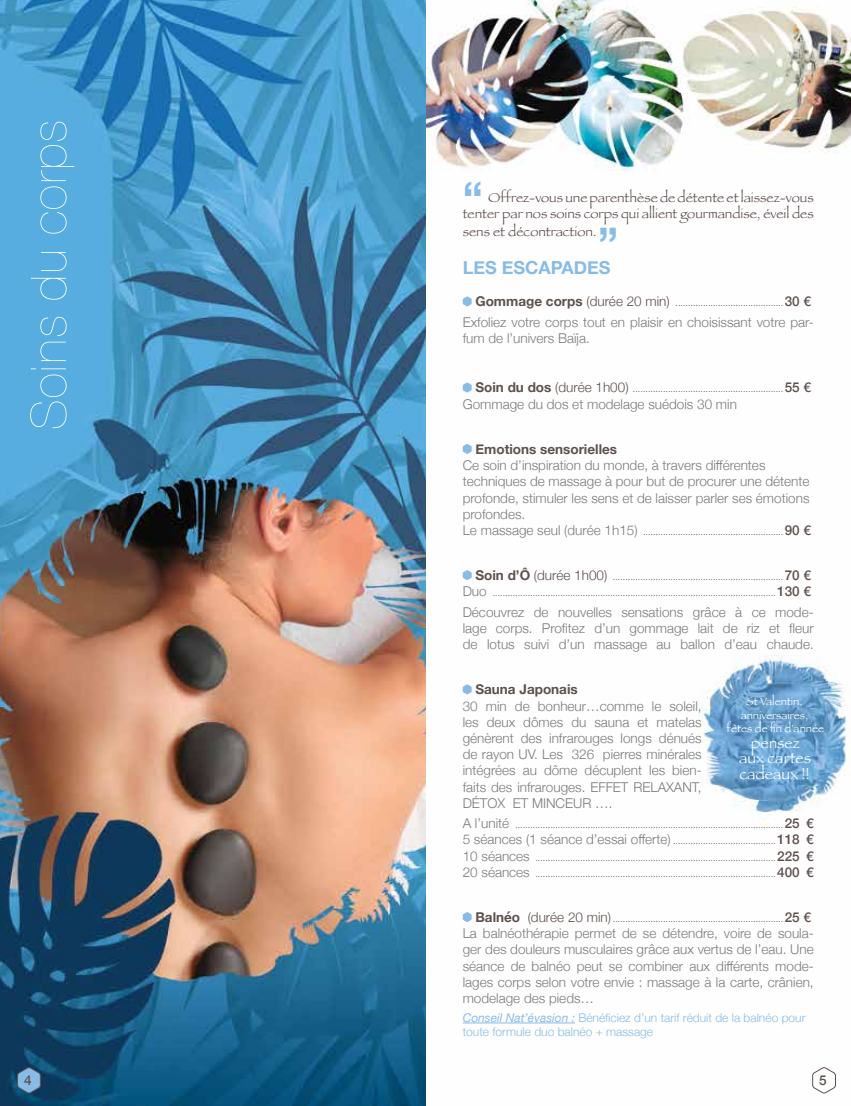
<style>
.page{position:relative;width:851px;height:1106px;background:#fff}
.page>*{position:absolute;margin:0;border:0;box-sizing:border-box;transform-origin:0 0}
.t1{font:52.5px "Nimbus San DCE Ultr Ligh";color:#fff}
.t2{font:700 43.5px "Helvetica Neue";color:#88bce7}
.t3{font:700 18px "Helvetica Neue";color:#88bce7}
.t4{font:15.6px/15.6px "Papyrus";color:#fff;text-align:center}
.t5{font:300 13.5px/16.2px "Helvetica Neue";color:#7c7b7b;text-align:justify}
.t6{font:13.5px/16.2px "Papyrus";color:#5d514d;text-align:right}
.t7{font:700 13.5px "Helvetica Neue";color:#5d514d}
.t8{font:500 13.5px "Helvetica Neue";color:#5d514d}
.t9{font:300 12px/14.4px "Helvetica Neue";color:#88bce7}
.t10{font:11.25px/13.5px "Papyrus";color:#fff;text-align:center}
.t11{font:300 9px/16.2px "Helvetica Neue";color:#5d514d;text-align:right}
.s1{font-weight:700;font-size:13.5px}
.s2{font-size:13.5px}
.s3{font-weight:500;font-size:13.5px}
.s4{font-size:13.5px;color:#7c7b7b}
.s5{font-weight:400;font-style:italic}
</style>
<div class="page">
<img style="left:425px;top:0;width:425px;height:1106px">
<hr style="left:462px;top:1022px;width:113px;height:1px;background:#88bce7">
<svg style="left:462px;top:296px;width:9px;height:10px"></svg>
<svg style="left:462px;top:382px;width:9px;height:10px"></svg>
<svg style="left:462px;top:444px;width:9px;height:10px"></svg>
<svg style="left:462px;top:570px;width:9px;height:10px"></svg>
<svg style="left:462px;top:684px;width:9px;height:10px"></svg>
<svg style="left:462px;top:912px;width:9px;height:10px"></svg>
<img style="left:0;top:0;width:425px;height:1106px">
<svg style="left:812px;top:1067px;width:23px;height:26px"></svg>
<svg style="left:17px;top:1067px;width:24px;height:26px"></svg>
<h1 class="t1" style="left:21px;top:431px;width:313px;rotate:-90deg">Soins du corps</h1>
<h2 class="t2" style="left:462px;top:164px;width:22px">“</h2>
<h3 class="t6" style="left:462px;top:189px;width:352px">Offrez-vous une parenthèse de détente et laissez-vous tenter par nos soins corps qui allient gourmandise, éveil des</h3>
<h3 class="t6" style="left:462px;top:223px;width:135px">sens et décontraction.</h3>
<h3 class="t3" style="left:462px;top:253px;width:149px">LES ESCAPADES</h3>
<p class="t11" style="left:475px;top:294px;width:337px"><span class="s1">Gommage corps</span> <span class="s2">(durée 20 min)</span> ........................................... <span class="s3">30 €</span></p>
<h3 class="t5" style="left:462px;top:313px;width:352px">Exfoliez votre corps tout en plaisir en choisissant votre par&shy;fum de l’univers Baïja.</h3>
<p class="t11" style="left:475px;top:380px;width:337px"><span class="s1">Soin du dos</span> <span class="s2">(durée 1h00)</span> ............................................................ <span class="s3">55 €</span></p>
<h3 class="t5" style="left:462px;top:395px;width:276px">Gommage du dos et modelage suédois 30 min</h3>
<h3 class="t7" style="left:475px;top:438px;width:143px">Emotions sensorielles</h3>
<h3 class="t5" style="left:462px;top:456px;width:348px;text-align:left">Ce soin d’inspiration du monde, à travers différentes techniques de massage à pour but de procurer une détente profonde, stimuler les sens et de laisser parler ses émotions profondes.</h3>
<p class="t11" style="left:462px;top:523px;width:350px"><span class="s4">Le massage seul (durée 1h15)</span> ........................................................ <span class="s3">90 €</span></p>
<p class="t11" style="left:462px;top:568px;width:350px"><span class="s1">Soin d’Ô</span> <span class="s2">(durée 1h00)</span> .................................................................... <span class="s3">70 €<br></span><span class="s4">Duo</span> ................................................................................................................. <span class="s3">130 €</span></p>
<h3 class="t5" style="left:462px;top:603px;width:352px">Découvrez de nouvelles sensations grâce à ce mode&shy;lage corps. Profitez d’un gommage lait de riz et fleur de lotus suivi d’un massage au ballon d’eau chaude.</h3>
<h3 class="t7" style="left:475px;top:679px;width:104px">Sauna Japonais</h3>
<p class="t5" style="left:462px;top:696px;width:240px">30 min de bonheur…comme le soleil, les deux dômes du sauna et matelas génèrent des infrarouges longs dénués de rayon UV. Les 326 pierres minérales intégrées au dôme décuplent les bien&shy;faits des infrarouges. EFFET RELAXANT, DÉTOX ET MINCEUR ….</p>
<p class="t11" style="left:462px;top:816px;width:352px;text-align:justify"><span class="s4">A l’unité</span> ........................................................................................................... <span class="s3">25 € </span><span class="s4">5 séances (1 séance d’essai offerte)</span> ......................................... <span class="s3">118 € </span><span class="s4">10 séances</span> ................................................................................................ <span class="s3">225 € </span><span class="s4">20 séances</span> ................................................................................................ <span class="s3">400 €</span></p>
<p class="t11" style="left:475px;top:910px;width:337px"><span class="s1">Balnéo</span> <span class="s2">(durée 20 min)</span> .................................................................... <span class="s3">25 €</span></p>
<p class="t5" style="left:462px;top:924px;width:352px">La balnéothérapie permet de se détendre, voire de soula&shy;ger des douleurs musculaires grâce aux vertus de l’eau. Une séance de balnéo peut se combiner aux différents mode&shy;lages corps selon votre envie : massage à la carte, crânien, modelage des pieds…</p>
<h3 class="t9" style="left:462px;top:1009px;width:344px"><span class="s5">Conseil Nat’évasion :</span> Bénéficiez d’un tarif réduit de la balnéo pour toute formule duo balnéo + massage</h3>
<h2 class="t2" style="left:598px;top:210px;width:22px">”</h2>
<p class="t10" style="left:726px;top:694px;width:99px">St Valentin, anniversaires,<br>fêtes de fin d'année</p>
<h3 class="t4" style="left:739px;top:734px;width:73px">pensez aux cartes cadeaux !!</h3>
<h3 class="t8" style="left:24px;top:1069px;width:9px">4</h3>
<h3 class="t8" style="left:819px;top:1069px;width:9px">5</h3>
</div>
